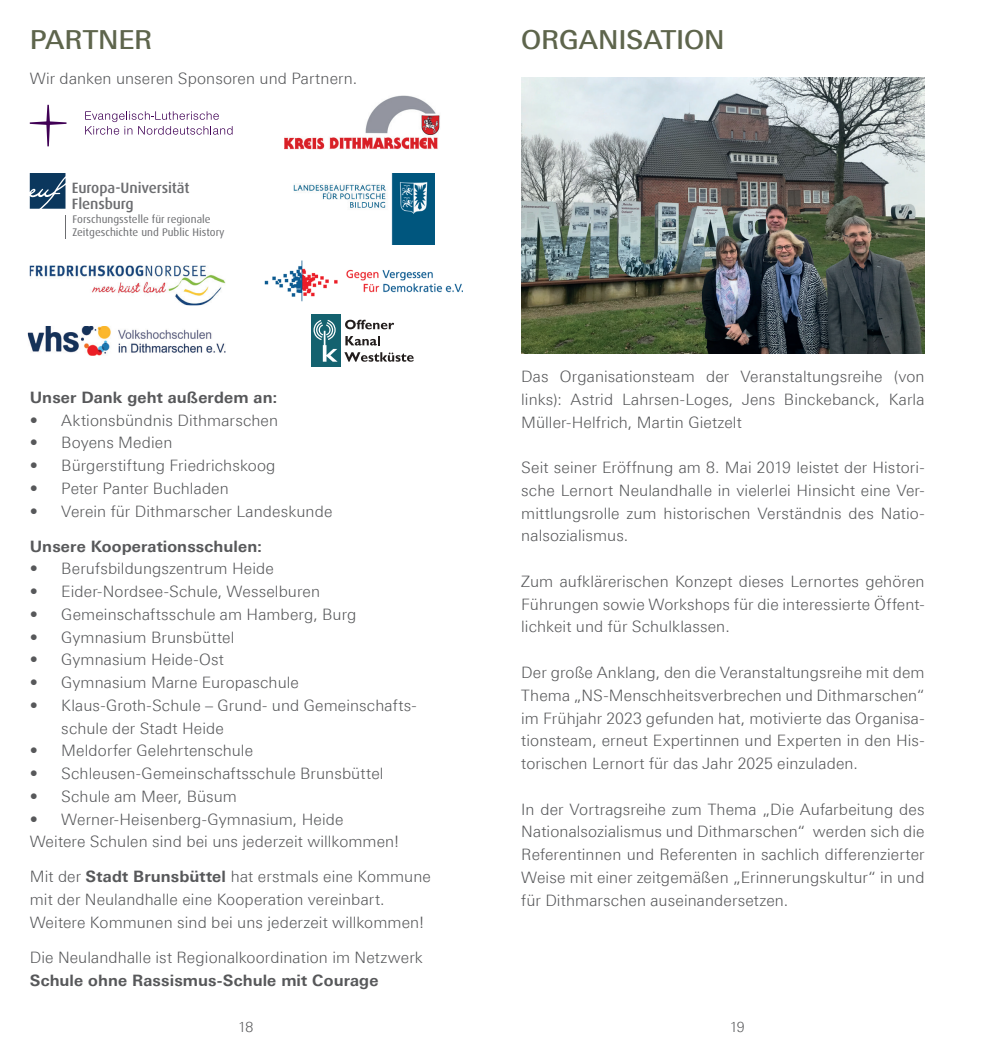
<style>
.page{position:relative;width:983px;height:1042px;background:#fff}
.page>*{position:absolute;margin:0;border:0;box-sizing:border-box;transform-origin:0 0}
.t1{font:500 26.25px "LT Univers Basic";letter-spacing:-.005em;color:#5e654c}
.t2{font:300 15.75px/22.8px "LT Univers Basic";letter-spacing:.005em;color:#57585a;text-align:justify}
.t3{font:700 15.75px "LT Univers Basic";letter-spacing:.01em;color:#57585a}
.t4{font:500 15.05px/15.6px "Dax OT";letter-spacing:-.01em;color:#6c6d70}
.t5{font:300 14px "LT Univers Basic";color:#57585a}
.t6{font:11.03px/12.4px "Dax OT";color:#6c6d70}
.s1{font-weight:700}
</style>
<div class="page">
<img style="left:28px;top:326px;width:198px;height:30px">
<svg style="left:85px;top:111px;width:147px;height:24px"></svg>
<svg style="left:30px;top:105px;width:36px;height:41px"></svg>
<svg style="left:65px;top:215px;width:1px;height:23px"></svg>
<svg style="left:30px;top:173px;width:35px;height:36px"></svg>
<img style="left:30px;top:265px;width:196px;height:40px">
<img style="left:284px;top:95px;width:156px;height:55px">
<img style="left:521px;top:77px;width:403px;height:277px">
<img style="left:264px;top:260px;width:198px;height:42px">
<img style="left:293px;top:173px;width:141px;height:72px">
<div style="left:311px;top:314px;width:30px;height:53px;background:#14626f"></div>
<svg style="left:313px;top:320px;width:24px;height:42px"></svg>
<svg style="left:345px;top:320px;width:49px;height:9px"></svg>
<svg style="left:345px;top:336px;width:34px;height:9px"></svg>
<svg style="left:344px;top:352px;width:69px;height:10px"></svg>
<h1 class="t1" style="left:30px;top:24px;width:124px">PARTNER</h1>
<p class="t2" style="left:30px;top:67px;width:329px">Wir danken unseren Sponsoren und Partnern.</p>
<p class="t4" style="left:72px;top:180px;width:119px">Europa-Universität<br>Flensburg</p>
<p class="t6" style="left:72px;top:213px;width:154px">Forschungsstelle für regionale<br>Zeitgeschichte und Public History</p>
<p class="t3" style="left:30px;top:388px;width:249px">Unser Dank geht außerdem an:</p>
<p class="t2" style="left:30px;top:408px;width:250px">• Aktionsbündnis Dithmarschen</p>
<p class="t2" style="left:30px;top:431px;width:144px">• Boyens Medien</p>
<p class="t2" style="left:30px;top:454px;width:247px">• Bürgerstiftung Friedrichskoog</p>
<p class="t2" style="left:30px;top:477px;width:200px">• Peter Panter Buchladen</p>
<p class="t2" style="left:30px;top:499px;width:304px">• Verein für Dithmarscher Landeskunde</p>
<p class="t3" style="left:30px;top:536px;width:234px">Unsere Kooperationsschulen:</p>
<p class="t2" style="left:30px;top:557px;width:245px">• Berufsbildungszentrum Heide</p>
<p class="t2" style="left:30px;top:580px;width:292px">• Eider-Nordsee-Schule, Wesselburen</p>
<p class="t2" style="left:30px;top:603px;width:328px">• Gemeinschaftsschule am Hamberg, Burg</p>
<p class="t2" style="left:30px;top:625px;width:206px">• Gymnasium Brunsbüttel</p>
<p class="t2" style="left:30px;top:648px;width:196px">• Gymnasium Heide-Ost</p>
<p class="t2" style="left:30px;top:671px;width:270px">• Gymnasium Marne Europaschule</p>
<p class="t2" style="left:61px;top:694px;width:357px;text-indent:-32px">• Klaus-Groth-Schule – Grund- und Gemeinschafts&shy;schule der Stadt Heide</p>
<p class="t2" style="left:30px;top:739px;width:225px">• Meldorfer Gelehrtenschule</p>
<p class="t2" style="left:30px;top:762px;width:355px">• Schleusen-Gemeinschaftsschule Brunsbüttel</p>
<p class="t2" style="left:30px;top:785px;width:209px">• Schule am Meer, Büsum</p>
<p class="t2" style="left:30px;top:807px;width:371px">• Werner-Heisenberg-Gymnasium, Heide<br>Weitere Schulen sind bei uns jederzeit willkommen!</p>
<p class="t2" style="left:30px;top:865px;width:402px;text-align:left">Mit der <span class="s1">Stadt Brunsbüttel</span> hat erstmals eine Kommune mit der Neulandhalle eine Kooperation vereinbart.<br>Weitere Kommunen sind bei uns jederzeit willkommen!</p>
<p class="t2" style="left:30px;top:946px;width:394px">Die Neulandhalle ist Regionalkoordination im Netzwerk</p>
<p class="t3" style="left:30px;top:970px;width:350px">Schule ohne Rassismus-Schule mit Courage</p>
<h1 class="t1" style="left:521px;top:24px;width:205px">ORGANISATION</h1>
<p class="t2" style="left:521px;top:365px;width:405px">Das Organisationsteam der Veranstaltungsreihe (von links): Astrid Lahrsen-Loges, Jens Binckebanck, Karla Müller-Helfrich, Martin Gietzelt</p>
<p class="t2" style="left:521px;top:456px;width:405px">Seit seiner Eröffnung am 8. Mai 2019 leistet der Histori&shy;sche Lernort Neulandhalle in vielerlei Hinsicht eine Ver&shy;mittlungsrolle zum historischen Verständnis des Natio&shy;nalsozialismus.</p>
<p class="t2" style="left:521px;top:570px;width:405px">Zum aufklärerischen Konzept dieses Lernortes gehören Führungen sowie Workshops für die interessierte Öffent&shy;lichkeit und für Schulklassen.</p>
<p class="t2" style="left:521px;top:661px;width:405px">Der große Anklang, den die Veranstaltungsreihe mit dem Thema „NS-Menschheitsverbrechen und Dithmarschen“ im Frühjahr 2023 gefunden hat, motivierte das Organisa&shy;tionsteam, erneut Expertinnen und Experten in den His&shy;torischen Lernort für das Jahr 2025 einzuladen.</p>
<p class="t2" style="left:521px;top:797px;width:405px">In der Vortragsreihe zum Thema „Die Aufarbeitung des Nationalsozialismus und Dithmarschen“ werden sich die Referentinnen und Referenten in sachlich differenzierter Weise mit einer zeitgemäßen „Erinnerungskultur“ in und für Dithmarschen auseinandersetzen.</p>
<p class="t5" style="left:238px;top:1018px;width:17px">18</p>
<p class="t5" style="left:729px;top:1018px;width:17px">19</p>
</div>
